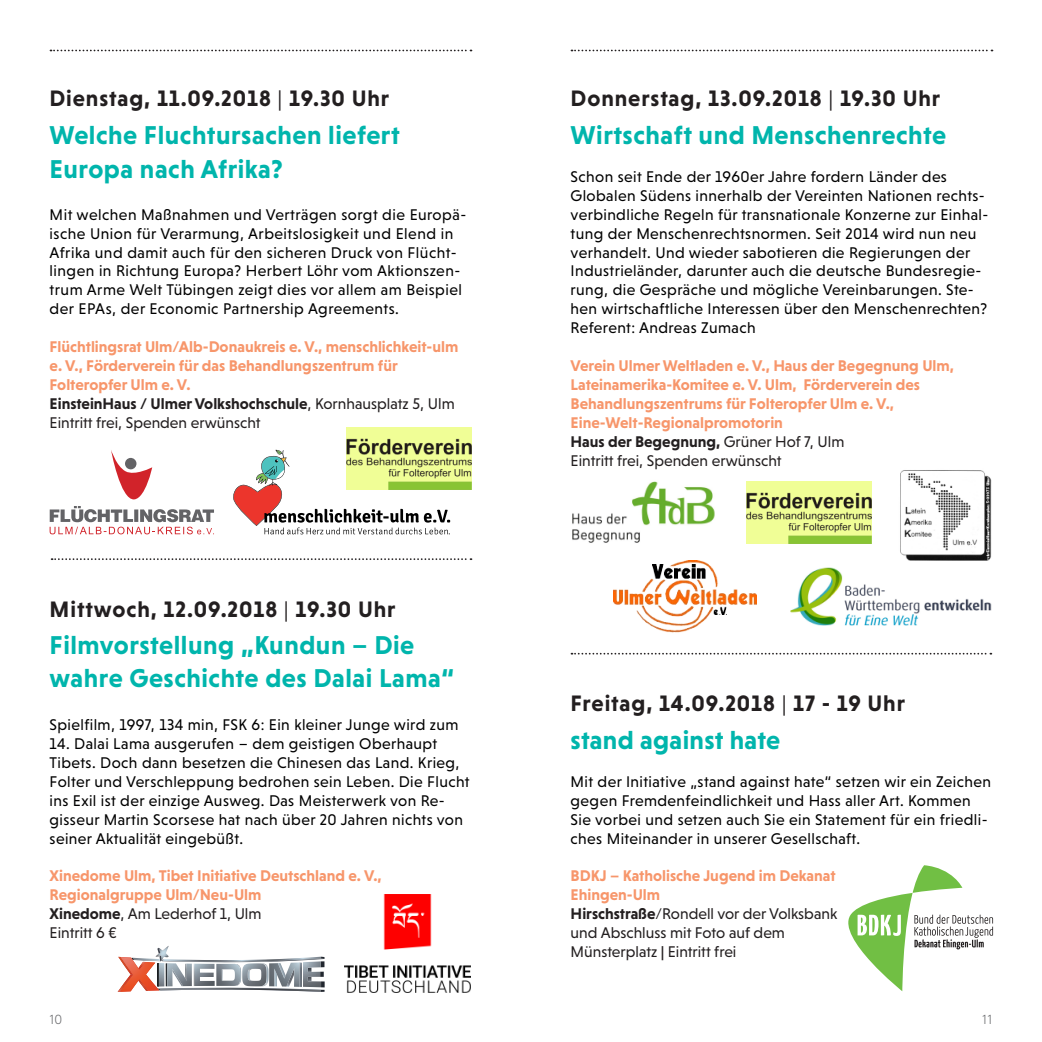
<style>
.page{position:relative;width:1042px;height:1042px;background:#fff}
.page>*{position:absolute;margin:0;border:0;box-sizing:border-box;transform-origin:0 0}
.t1{font:700 26.25px/33.2px "Niveau Grotesk";letter-spacing:.02em;color:#00b5ac}
.t2{font:700 22.75px "Niveau Grotesk";letter-spacing:.04em;color:#231f20}
.t3{font:15.75px/18.9px "Niveau Grotesk";letter-spacing:.025em;color:#000001}
.t4{font:700 15.75px/18.9px "Niveau Grotesk";color:#f7966b}
.t5{font:15.75px/18.9px "Niveau Grotesk";color:#231f20}
.t6{font:300 13.12px "Brown Std";color:#6c6d70}
.s1{font-weight:400}
.s2{color:#231f20}
.s3{font-weight:400;color:#231f20}
.s4{font-weight:700;color:#f7966b}
.s5{font-weight:700}
</style>
<div class="page">
<svg style="left:50px;top:50px;width:421px;height:1px"></svg>
<svg style="left:571px;top:50px;width:421px;height:1px"></svg>
<svg style="left:52px;top:558px;width:419px;height:2px"></svg>
<svg style="left:118px;top:946px;width:207px;height:46px"></svg>
<img style="left:254px;top:963px;width:15px;height:23px">
<svg style="left:233px;top:450px;width:217px;height:84px"></svg>
<svg style="left:571px;top:653px;width:420px;height:1px"></svg>
<img style="left:614px;top:561px;width:143px;height:72px">
<img style="left:652px;top:564px;width:74px;height:51px">
<img style="left:572px;top:481px;width:143px;height:62px">
<svg style="left:848px;top:865px;width:145px;height:126px"></svg>
<img style="left:900px;top:470px;width:91px;height:90px">
<img style="left:790px;top:567px;width:202px;height:58px">
<svg style="left:50px;top:450px;width:164px;height:84px"></svg>
<img style="left:346px;top:428px;width:125px;height:62px">
<img style="left:746px;top:482px;width:125px;height:62px">
<img style="left:344px;top:894px;width:126px;height:98px">
<h2 class="t2" style="left:50px;top:85px;width:341px">Dienstag, 11.09.2018 <span class="s1">|</span> 19.30 Uhr</h2>
<h1 class="t1" style="left:50px;top:119px;width:351px">Welche Fluchtursachen liefert<br>Europa nach Afrika?</h1>
<p class="t3" style="left:50px;top:205px;width:418px">Mit welchen Maßnahmen und Verträgen sorgt die Europä&shy;ische Union für Verarmung, Arbeitslosigkeit und Elend in Afrika und damit auch für den sicheren Druck von Flücht&shy;lingen in Richtung Europa? Herbert Löhr vom Aktionszen&shy;trum Arme Welt Tübingen zeigt dies vor allem am Beispiel der EPAs, der Economic Partnership Agreements.</p>
<p class="t4" style="left:50px;top:337px;width:410px">Flüchtlingsrat Ulm/Alb-Donaukreis e. V., menschlichkeit-ulm e. V., Förderverein für das Behandlungszentrum für Folteropfer Ulm e. V.<br><span class="s2">EinsteinHaus / Ulmer Volkshochschule</span><span class="s3">, Kornhausplatz 5, Ulm Eintritt frei, Spenden erwünscht</span></p>
<h2 class="t2" style="left:50px;top:596px;width:347px">Mittwoch, 12.09.2018 <span class="s1">|</span> 19.30 Uhr</h2>
<h1 class="t1" style="left:50px;top:628px;width:406px">Filmvorstellung „Kundun – Die wahre Geschichte des Dalai Lama“</h1>
<p class="t3" style="left:50px;top:715px;width:410px">Spielfilm, 1997, 134 min, FSK 6: Ein kleiner Junge wird zum</p>
<p class="t3" style="left:50px;top:734px;width:421px">14. Dalai Lama ausgerufen – dem geistigen Oberhaupt Tibets. Doch dann besetzen die Chinesen das Land. Krieg, Folter und Verschleppung bedrohen sein Leben. Die Flucht ins Exil ist der einzige Ausweg. Das Meisterwerk von Re&shy;gisseur Martin Scorsese hat nach über 20 Jahren nichts von seiner Aktualität eingebüßt.</p>
<p class="t4" style="left:50px;top:866px;width:334px">Xinedome Ulm, Tibet Initiative Deutschland e. V.,<br>Regionalgruppe Ulm/Neu-Ulm<br><span class="s2">Xinedome</span><span class="s3">, Am Lederhof 1, Ulm<br>Eintritt 6 €</span></p>
<h2 class="t2" style="left:570px;top:85px;width:371px">Donnerstag, 13.09.2018 <span class="s1">|</span> 19.30 Uhr</h2>
<h1 class="t1" style="left:570px;top:118px;width:377px">Wirtschaft und Menschenrechte</h1>
<p class="t3" style="left:570px;top:167px;width:419px">Schon seit Ende der 1960er Jahre fordern Länder des Globalen Südens innerhalb der Vereinten Nationen rechts&shy;verbindliche Regeln für transnationale Konzerne zur Einhal&shy;tung der Menschenrechtsnormen. Seit 2014 wird nun neu verhandelt. Und wieder sabotieren die Regierungen der Industrieländer, darunter auch die deutsche Bundesregie&shy;rung, die Gespräche und mögliche Vereinbarungen. Ste&shy;hen wirtschaftliche Interessen über den Menschenrechten?<br>Referent: Andreas Zumach</p>
<p class="t4" style="left:570px;top:356px;width:385px">Verein Ulmer Weltladen e. V., Haus der Begegnung Ulm, Lateinamerika-Komitee e. V. Ulm, Förderverein des Behandlungszentrums für Folteropfer Ulm e. V., Eine-Welt-Regionalpromotorin<br><span class="s2">Haus der Begegnung,</span> <span class="s3">Grüner Hof 7, Ulm<br>Eintritt frei, Spenden erwünscht</span></p>
<h2 class="t2" style="left:570px;top:690px;width:336px">Freitag, 14.09.2018 <span class="s1">|</span> 17 - 19 Uhr</h2>
<h1 class="t1" style="left:570px;top:723px;width:211px">stand against hate</h1>
<p class="t3" style="left:570px;top:772px;width:422px">Mit der Initiative „stand against hate“ setzen wir ein Zeichen gegen Fremdenfeindlichkeit und Hass aller Art. Kommen Sie vorbei und setzen auch Sie ein Statement für ein friedli&shy;ches Miteinander in unserer Gesellschaft.</p>
<p class="t5" style="left:570px;top:866px;width:268px"><span class="s4">BDKJ – Katholische Jugend im Dekanat<br>Ehingen-Ulm<br></span><span class="s5">Hirschstraße</span>/Rondell vor der Volksbank und Abschluss mit Foto auf dem<br>Münsterplatz <span class="s5">|</span> Eintritt frei</p>
<p class="t6" style="left:50px;top:1012px;width:14px">10</p>
<p class="t6" style="left:982px;top:1012px;width:12px">11</p>
</div>
